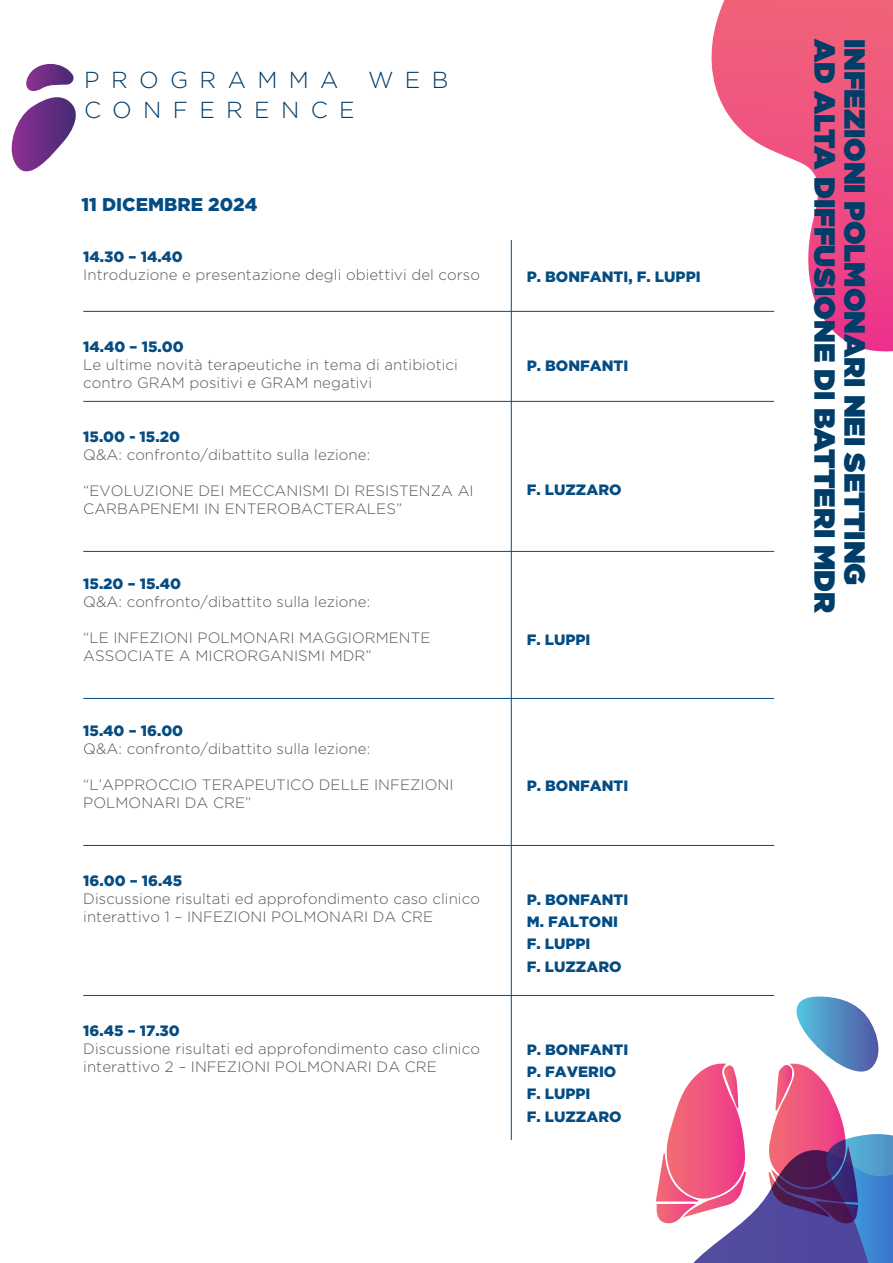
<style>
.page{position:relative;width:893px;height:1263px;background:#fff}
.page>*{position:absolute;margin:0;border:0;box-sizing:border-box;transform-origin:0 0}
.t1{font:900 29.1px "Gotham";color:#003d68}
.t2{font:300 23.1px "Gotham";letter-spacing:.49em;color:#003d68}
.t3{font:900 18.45px "Gotham";color:#054c83}
.t4{font:300 15px/18px "Gotham";letter-spacing:.005em;color:#57585a}
.t5{font:900 15px/22.4px "Gotham";color:#054c83}
</style>
<div class="page">
<hr style="left:511px;top:240px;width:1px;height:900px;background:#054c83">
<hr style="left:83px;top:311px;width:691px;height:1px;background:#054c83">
<hr style="left:83px;top:401px;width:691px;height:1px;background:#054c83">
<hr style="left:83px;top:551px;width:691px;height:1px;background:#054c83">
<hr style="left:83px;top:698px;width:691px;height:1px;background:#054c83">
<hr style="left:83px;top:845px;width:691px;height:1px;background:#054c83">
<hr style="left:83px;top:995px;width:691px;height:1px;background:#054c83">
<svg style="left:708px;top:0;width:185px;height:352px"></svg>
<svg style="left:656px;top:996px;width:237px;height:267px"></svg>
<svg style="left:11px;top:64px;width:65px;height:108px"></svg>
<h2 class="t2" style="left:84px;top:66px;width:256px">PROGRAMMA</h2>
<h2 class="t2" style="left:368px;top:66px;width:82px">WEB</h2>
<h2 class="t2" style="left:84px;top:96px;width:272px">CONFERENCE</h2>
<p class="t3" style="left:81px;top:192px;width:178px">11 DICEMBRE 2024</p>
<p class="t5" style="left:83px;top:245px;width:101px">14.30 – 14.40</p>
<p class="t4" style="left:83px;top:265px;width:398px">Introduzione e presentazione degli obiettivi del corso</p>
<p class="t5" style="left:527px;top:265px;width:175px">P. BONFANTI, F. LUPPI</p>
<p class="t5" style="left:83px;top:335px;width:102px">14.40 – 15.00</p>
<p class="t4" style="left:83px;top:355px;width:376px">Le ultime novità terapeutiche in tema di antibiotici contro GRAM positivi e GRAM negativi</p>
<p class="t5" style="left:527px;top:354px;width:103px">P. BONFANTI</p>
<p class="t5" style="left:83px;top:425px;width:98px">15.00 - 15.20</p>
<p class="t4" style="left:83px;top:445px;width:289px">Q&amp;A: confronto/dibattito sulla lezione:</p>
<p class="t4" style="left:83px;top:481px;width:392px">“EVOLUZIONE DEI MECCANISMI DI RESISTENZA AI<br>CARBAPENEMI IN ENTEROBACTERALES”</p>
<p class="t5" style="left:527px;top:478px;width:96px">F. LUZZARO</p>
<p class="t5" style="left:83px;top:572px;width:99px">15.20 – 15.40</p>
<p class="t4" style="left:83px;top:592px;width:289px">Q&amp;A: confronto/dibattito sulla lezione:</p>
<p class="t4" style="left:83px;top:628px;width:349px">“LE INFEZIONI POLMONARI MAGGIORMENTE<br>ASSOCIATE A MICRORGANISMI MDR”</p>
<p class="t5" style="left:527px;top:628px;width:65px">F. LUPPI</p>
<p class="t5" style="left:83px;top:719px;width:101px">15.40 – 16.00</p>
<p class="t4" style="left:83px;top:739px;width:289px">Q&amp;A: confronto/dibattito sulla lezione:</p>
<p class="t4" style="left:83px;top:775px;width:372px">“L’APPROCCIO TERAPEUTICO DELLE INFEZIONI<br>POLMONARI DA CRE”</p>
<p class="t5" style="left:527px;top:774px;width:103px">P. BONFANTI</p>
<p class="t5" style="left:83px;top:869px;width:100px">16.00 – 16.45</p>
<p class="t4" style="left:83px;top:889px;width:398px">Discussione risultati ed approfondimento caso clinico interattivo 1 – INFEZIONI POLMONARI DA CRE</p>
<p class="t5" style="left:527px;top:888px;width:103px">P. BONFANTI<br>M. FALTONI<br>F. LUPPI<br>F. LUZZARO</p>
<p class="t5" style="left:83px;top:1019px;width:98px">16.45 – 17.30</p>
<p class="t4" style="left:83px;top:1039px;width:398px">Discussione risultati ed approfondimento caso clinico interattivo 2 – INFEZIONI POLMONARI DA CRE</p>
<p class="t5" style="left:527px;top:1038px;width:103px">P. BONFANTI<br>P. FAVERIO<br>F. LUPPI<br>F. LUZZARO</p>
<h1 class="t1" style="left:846px;top:39px;width:576px;rotate:90deg">AD ALTA DIFFUSIONE DI BATTERI MDR</h1>
<h1 class="t1" style="left:876px;top:39px;width:548px;rotate:90deg">INFEZIONI POLMONARI NEI SETTING</h1>
</div>
